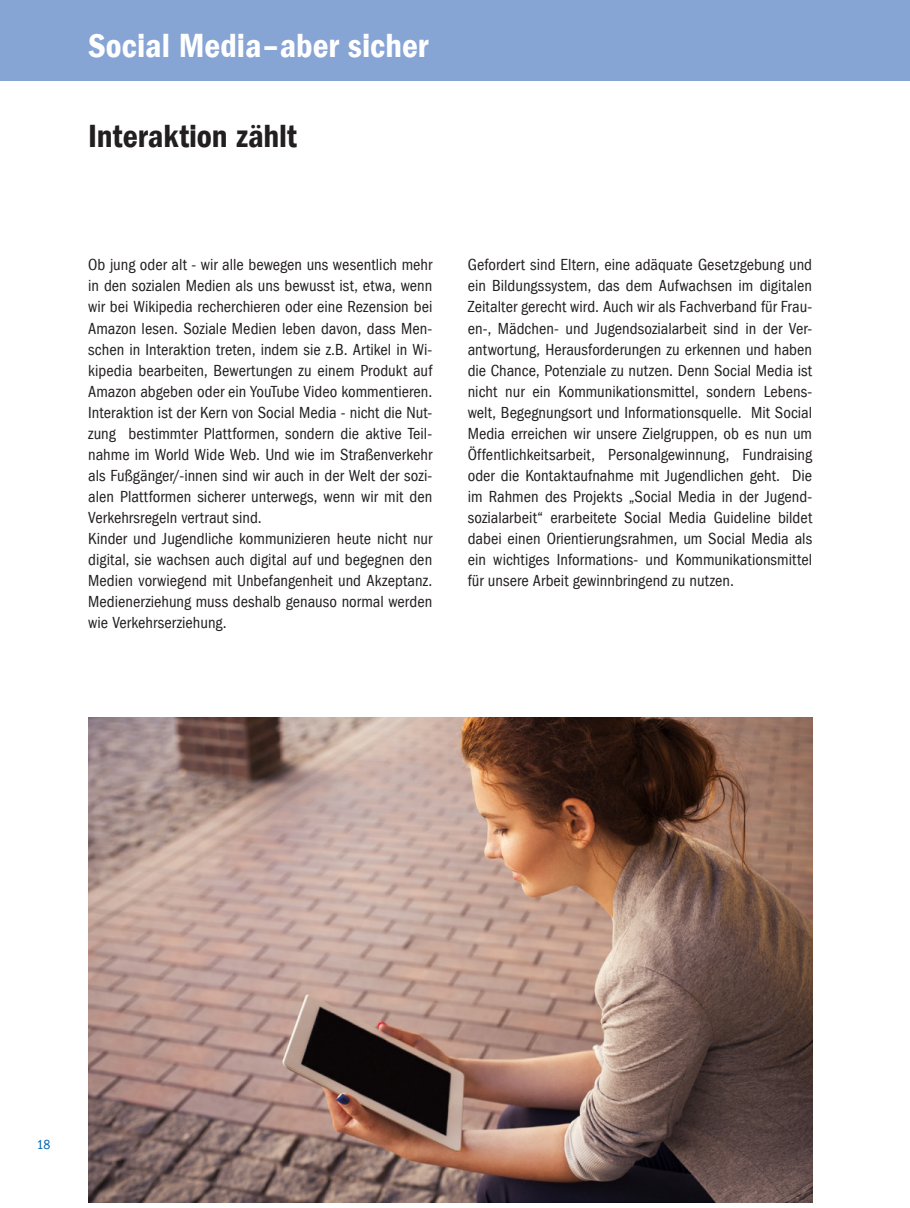
<style>
.page{position:relative;width:910px;height:1208px;background:#fff}
.page>*{position:absolute;margin:0;border:0;box-sizing:border-box;transform-origin:0 0}
.t1{font:600 condensed 34.5px "Franklin Gothic LT";color:#fff}
.t2{font:600 condensed 33px "Franklin Gothic LT";letter-spacing:-.005em;color:#231f20}
.t3{font:condensed 16.5px/21px "Franklin Gothic LT";letter-spacing:.005em;color:#231f20}
.t4{font:condensed 13.5px "Franklin Gothic LT";color:#0166b3}
</style>
<div class="page">
<div style="left:0;top:0;width:910px;height:81px;background:#86a4d4"></div>
<img style="left:88px;top:717px;width:724px;height:485px">
<h1 class="t1" style="left:88px;top:26px;width:342px">Social Media–aber sicher</h1>
<h2 class="t2" style="left:88px;top:118px;width:210px">Interaktion zählt</h2>
<p class="t3" style="left:88px;top:255px;width:346px">Ob jung oder alt - wir alle bewegen uns wesentlich mehr in den sozialen Medien als uns bewusst ist, etwa, wenn wir bei Wikipedia recherchieren oder eine Rezension bei Amazon lesen. Soziale Medien leben davon, dass Men&shy;schen in Interaktion treten, indem sie z.B. Artikel in Wi&shy;kipedia bearbeiten, Bewertungen zu einem Produkt auf Amazon abgeben oder ein YouTube Video kommentieren.<br>Interaktion ist der Kern von Social Media - nicht die Nut&shy;zung bestimmter Plattformen, sondern die aktive Teil&shy;nahme im World Wide Web. Und wie im Straßenverkehr als Fußgänger/-innen sind wir auch in der Welt der sozi&shy;alen Plattformen sicherer unterwegs, wenn wir mit den Verkehrsregeln vertraut sind.<br>Kinder und Jugendliche kommunizieren heute nicht nur digital, sie wachsen auch digital auf und begegnen den Medien vorwiegend mit Unbefangenheit und Akzeptanz.<br>Medienerziehung muss deshalb genauso normal werden wie Verkehrserziehung.</p>
<p class="t3" style="left:468px;top:255px;width:346px;text-align:justify">Gefordert sind Eltern, eine adäquate Gesetzgebung und ein Bildungssystem, das dem Aufwachsen im digitalen Zeitalter gerecht wird. Auch wir als Fachverband für Frau&shy;en-, Mädchen- und Jugendsozialarbeit sind in der Ver&shy;antwortung, Herausforderungen zu erkennen und haben die Chance, Potenziale zu nutzen. Denn Social Media ist nicht nur ein Kommunikationsmittel, sondern Lebens&shy;welt, Begegnungsort und Informationsquelle. Mit Social Media erreichen wir unsere Zielgruppen, ob es nun um Öffentlichkeitsarbeit, Personalgewinnung, Fundraising oder die Kontaktaufnahme mit Jugendlichen geht. Die im Rahmen des Projekts „Social Media in der Jugend&shy;sozialarbeit“ erarbeitete Social Media Guideline bildet dabei einen Orientierungsrahmen, um Social Media als ein wichtiges Informations- und Kommunikationsmittel für unsere Arbeit gewinnbringend zu nutzen.</p>
<p class="t4" style="left:37px;top:1137px;width:15px">18</p>
</div>
